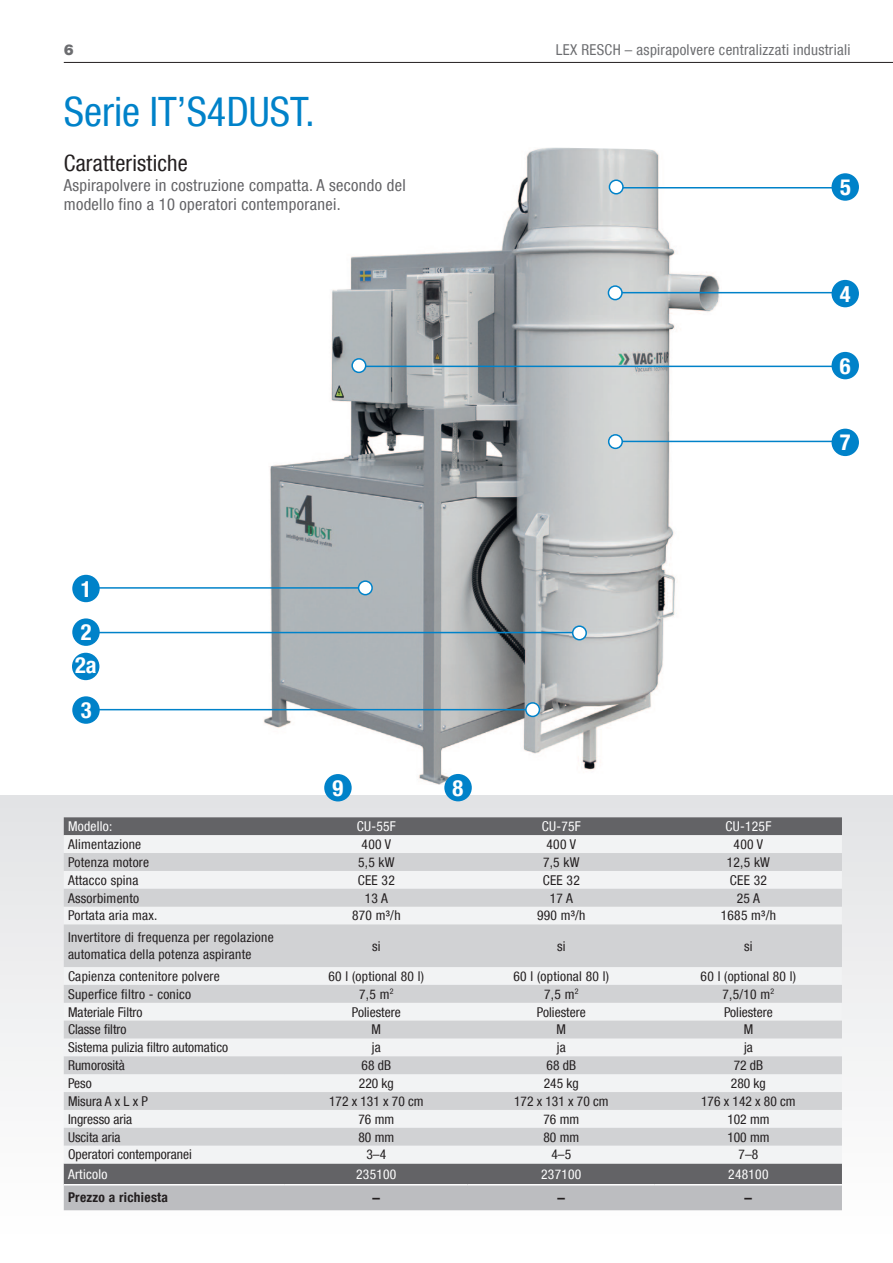
<style>
.page{position:relative;width:893px;height:1263px;background:#fff}
.page>*{position:absolute;margin:0;border:0;box-sizing:border-box;transform-origin:0 0}
.t1{font:condensed 40.5px "Helvetica Neue LT Com";color:#0082c9}
.t2{font:condensed 22.5px "Helvetica Neue LT Com";letter-spacing:.01em;color:#231f20}
.t3{font:700 condensed 22.5px/33px "Helvetica Neue LT Com";color:#fff}
.t4{font:condensed 16.5px/19.5px "Helvetica Neue LT Com";letter-spacing:.02em;color:#636366}
.t5{font:condensed 15px "Helvetica Neue LT Com";letter-spacing:.02em;color:#6c6d70}
.t6{font:700 condensed 15px "Helvetica Neue LT Com";color:#231f20}
.t7{font:900 15px "Helvetica Neue LT Com";color:#6c6d70}
.t8{font:condensed 13.5px/16.5px "Helvetica Neue LT Com";letter-spacing:.02em;color:#231f20}
.t9{font:condensed 13.5px "Helvetica Neue LT Com";color:#231f20}
.t10{font:condensed 13.5px "Helvetica Neue LT Com";letter-spacing:.02em;color:#fff}
.t11{font:700 condensed 13.5px "Helvetica Neue LT Com";letter-spacing:.02em;color:#231f20}
</style>
<div class="page">
<hr style="left:64px;top:62px;width:829px;height:1px;background:#231f20">
<div style="left:0;top:795px;width:893px;height:449px;background:linear-gradient(to bottom,#e2e3e5,#fff)"></div>
<div style="left:64px;top:817px;width:778px;height:367px;background:#636366"></div>
<div style="left:64px;top:835px;width:778px;height:328px;background:#f2f3f4"></div>
<svg style="left:64px;top:853px;width:778px;height:293px;fill:#d1d2d4"></svg>
<div style="left:64px;top:1185px;width:778px;height:25px;background:#bcbdc0"></div>
<hr style="left:64px;top:1184px;width:221px;height:1px;background:#fff">
<hr style="left:285px;top:1184px;width:183px;height:1px;background:#fff">
<hr style="left:468px;top:1184px;width:187px;height:1px;background:#fff">
<hr style="left:655px;top:1184px;width:187px;height:1px;background:#fff">
<img style="left:261px;top:147px;width:308px;height:638px">
<img style="left:569px;top:148px;width:154px;height:622px">
<hr style="left:614px;top:292px;width:232px;height:1px;background:#0082c9">
<hr style="left:615px;top:441px;width:231px;height:1px;background:#0082c9">
<hr style="left:615px;top:187px;width:231px;height:1px;background:#0082c9">
<hr style="left:358px;top:366px;width:488px;height:1px;background:#0082c9">
<div style="left:609px;top:180px;width:14px;height:14px;background:#fff;border-radius:50%"></div>
<div style="left:609px;top:179px;width:15px;height:15px;border:2px solid #0082c9;border-radius:50%"></div>
<div style="left:352px;top:359px;width:14px;height:13px;background:#fff;border-radius:50%"></div>
<div style="left:351px;top:358px;width:15px;height:15px;border:2px solid #0082c9;border-radius:50%"></div>
<div style="left:608px;top:286px;width:14px;height:14px;background:#fff;border-radius:50%"></div>
<div style="left:608px;top:285px;width:15px;height:15px;border:2px solid #0082c9;border-radius:50%"></div>
<div style="left:609px;top:435px;width:13px;height:13px;background:#fff;border-radius:50%"></div>
<div style="left:608px;top:434px;width:15px;height:15px;border:2px solid #0082c9;border-radius:50%"></div>
<div style="left:831px;top:173px;width:28px;height:28px;background:#0082c9;border-radius:50%"></div>
<div style="left:831px;top:352px;width:28px;height:27px;background:#0082c9;border-radius:50%"></div>
<div style="left:831px;top:280px;width:28px;height:27px;background:#0082c9;border-radius:50%"></div>
<div style="left:831px;top:429px;width:28px;height:27px;background:#0082c9;border-radius:50%"></div>
<div style="left:444px;top:774px;width:28px;height:27px;background:#0082c9;border-radius:50%"></div>
<div style="left:324px;top:774px;width:28px;height:27px;background:#0082c9;border-radius:50%"></div>
<hr style="left:88px;top:587px;width:277px;height:2px;background:#0082c9">
<hr style="left:86px;top:709px;width:447px;height:1px;background:#0082c9">
<hr style="left:86px;top:632px;width:493px;height:1px;background:#0082c9">
<div style="left:72px;top:575px;width:28px;height:27px;background:#0082c9;border-radius:50%"></div>
<div style="left:359px;top:581px;width:13px;height:14px;background:#fff;border-radius:50%"></div>
<div style="left:358px;top:580px;width:15px;height:15px;border:2px solid #0082c9;border-radius:50%"></div>
<div style="left:526px;top:703px;width:13px;height:13px;background:#fff;border-radius:50%"></div>
<div style="left:525px;top:702px;width:15px;height:15px;border:2px solid #0082c9;border-radius:50%"></div>
<div style="left:72px;top:696px;width:28px;height:28px;background:#0082c9;border-radius:50%"></div>
<div style="left:573px;top:626px;width:13px;height:14px;background:#fff;border-radius:50%"></div>
<div style="left:572px;top:625px;width:15px;height:15px;border:2px solid #0082c9;border-radius:50%"></div>
<div style="left:72px;top:618px;width:28px;height:28px;background:#0082c9;border-radius:50%"></div>
<div style="left:72px;top:653px;width:27px;height:27px;background:#0082c9;border-radius:50%"></div>
<p class="t7" style="left:64px;top:40px;width:12px">6</p>
<p class="t5" style="left:556px;top:41px;width:296px">LEX RESCH – aspirapolvere centralizzati industriali</p>
<h1 class="t1" style="left:64px;top:88px;width:253px">Serie IT’S4DUST.</h1>
<h2 class="t2" style="left:64px;top:150px;width:126px">Caratteristiche</h2>
<p class="t4" style="left:64px;top:175px;width:344px">Aspirapolvere in costruzione compatta. A secondo del modello fino a 10 operatori contemporanei.</p>
<h2 class="t3" style="left:840px;top:171px;width:12px">5</h2>
<h2 class="t3" style="left:840px;top:277px;width:12px">4</h2>
<h2 class="t3" style="left:840px;top:349px;width:12px">6</h2>
<h2 class="t3" style="left:840px;top:426px;width:12px">7</h2>
<h2 class="t3" style="left:81px;top:572px;width:12px">1</h2>
<h2 class="t3" style="left:75px;top:616px;width:23px">2<br>2a</h2>
<h2 class="t3" style="left:81px;top:694px;width:12px">3</h2>
<h2 class="t3" style="left:332px;top:771px;width:12px">9</h2>
<h2 class="t3" style="left:452px;top:771px;width:12px">8</h2>
<p class="t10" style="left:68px;top:818px;width:46px">Modello:</p>
<p class="t10" style="left:357px;top:818px;width:41px">CU-55F</p>
<p class="t10" style="left:542px;top:818px;width:41px">CU-75F</p>
<p class="t10" style="left:725px;top:818px;width:47px">CU-125F</p>
<p class="t8" style="left:68px;top:836px;width:75px">Alimentazione</p>
<p class="t8" style="left:362px;top:836px;width:31px">400 V</p>
<p class="t8" style="left:547px;top:836px;width:31px">400 V</p>
<p class="t8" style="left:734px;top:836px;width:31px">400 V</p>
<p class="t8" style="left:68px;top:854px;width:83px">Potenza motore</p>
<p class="t8" style="left:358px;top:854px;width:38px">5,5 kW</p>
<p class="t8" style="left:543px;top:854px;width:38px">7,5 kW</p>
<p class="t8" style="left:727px;top:854px;width:45px">12,5 kW</p>
<p class="t8" style="left:68px;top:871px;width:72px">Attacco spina</p>
<p class="t8" style="left:358px;top:871px;width:39px">CEE 32</p>
<p class="t8" style="left:543px;top:871px;width:39px">CEE 32</p>
<p class="t8" style="left:730px;top:871px;width:39px">CEE 32</p>
<p class="t8" style="left:68px;top:889px;width:73px">Assorbimento</p>
<p class="t8" style="left:365px;top:889px;width:25px">13 A</p>
<p class="t8" style="left:550px;top:889px;width:25px">17 A</p>
<p class="t8" style="left:737px;top:889px;width:25px">25 A</p>
<p class="t8" style="left:68px;top:907px;width:91px">Portata aria max.</p>
<p class="t8" style="left:352px;top:907px;width:50px">870 m³/h</p>
<p class="t8" style="left:537px;top:907px;width:50px">990 m³/h</p>
<p class="t8" style="left:721px;top:907px;width:57px">1685 m³/h</p>
<p class="t8" style="left:68px;top:929px;width:207px">Invertitore di frequenza per regolazione automatica della potenza aspirante</p>
<p class="t8" style="left:372px;top:937px;width:10px">si</p>
<p class="t8" style="left:557px;top:937px;width:10px">si</p>
<p class="t8" style="left:744px;top:937px;width:10px">si</p>
<p class="t8" style="left:68px;top:968px;width:153px">Capienza contenitore polvere</p>
<p class="t8" style="left:329px;top:968px;width:97px">60 l (optional 80 l)</p>
<p class="t8" style="left:514px;top:968px;width:97px">60 l (optional 80 l)</p>
<p class="t8" style="left:701px;top:968px;width:97px">60 l (optional 80 l)</p>
<p class="t8" style="left:68px;top:985px;width:125px">Superfice filtro - conico</p>
<p class="t8" style="left:359px;top:985px;width:36px">7,5 m<sup>2</sup></p>
<p class="t8" style="left:544px;top:985px;width:36px">7,5 m<sup>2</sup></p>
<p class="t8" style="left:722px;top:985px;width:53px">7,5/10 m<sup>2</sup></p>
<p class="t9" style="left:68px;top:1004px;width:76px">Materiale Filtro</p>
<p class="t9" style="left:352px;top:1004px;width:50px">Poliestere</p>
<p class="t9" style="left:537px;top:1004px;width:50px">Poliestere</p>
<p class="t9" style="left:724px;top:1004px;width:50px">Poliestere</p>
<p class="t9" style="left:68px;top:1022px;width:60px">Classe filtro</p>
<p class="t8" style="left:372px;top:1021px;width:11px">M</p>
<p class="t8" style="left:557px;top:1021px;width:11px">M</p>
<p class="t8" style="left:744px;top:1021px;width:11px">M</p>
<p class="t9" style="left:68px;top:1039px;width:162px">Sistema pulizia filtro automatico</p>
<p class="t8" style="left:372px;top:1039px;width:10px">ja</p>
<p class="t8" style="left:557px;top:1039px;width:10px">ja</p>
<p class="t8" style="left:744px;top:1039px;width:10px">ja</p>
<p class="t9" style="left:68px;top:1057px;width:58px">Rumorosità</p>
<p class="t8" style="left:362px;top:1057px;width:31px">68 dB</p>
<p class="t8" style="left:547px;top:1057px;width:31px">68 dB</p>
<p class="t8" style="left:734px;top:1057px;width:31px">72 dB</p>
<p class="t8" style="left:68px;top:1075px;width:25px">Peso</p>
<p class="t8" style="left:359px;top:1075px;width:36px">220 kg</p>
<p class="t8" style="left:544px;top:1075px;width:36px">245 kg</p>
<p class="t8" style="left:731px;top:1075px;width:36px">280 kg</p>
<p class="t8" style="left:68px;top:1093px;width:81px">Misura A x L x P</p>
<p class="t9" style="left:329px;top:1093px;width:96px">172 x 131 x 70 cm</p>
<p class="t9" style="left:514px;top:1093px;width:96px">172 x 131 x 70 cm</p>
<p class="t9" style="left:701px;top:1093px;width:96px">176 x 142 x 80 cm</p>
<p class="t9" style="left:68px;top:1111px;width:66px">Ingresso aria</p>
<p class="t8" style="left:358px;top:1110px;width:37px">76 mm</p>
<p class="t8" style="left:543px;top:1110px;width:37px">76 mm</p>
<p class="t8" style="left:727px;top:1110px;width:44px">102 mm</p>
<p class="t9" style="left:68px;top:1129px;width:54px">Uscita aria</p>
<p class="t8" style="left:358px;top:1128px;width:37px">80 mm</p>
<p class="t8" style="left:543px;top:1128px;width:37px">80 mm</p>
<p class="t8" style="left:727px;top:1128px;width:44px">100 mm</p>
<p class="t9" style="left:68px;top:1147px;width:125px">Operatori contemporanei</p>
<p class="t8" style="left:366px;top:1146px;width:21px">3–4</p>
<p class="t8" style="left:551px;top:1146px;width:21px">4–5</p>
<p class="t8" style="left:738px;top:1146px;width:21px">7–8</p>
<p class="t10" style="left:68px;top:1166px;width:41px">Articolo</p>
<p class="t10" style="left:356px;top:1166px;width:42px">235100</p>
<p class="t10" style="left:541px;top:1166px;width:42px">237100</p>
<p class="t10" style="left:728px;top:1166px;width:42px">248100</p>
<p class="t11" style="left:68px;top:1189px;width:102px">Prezzo a richiesta</p>
<p class="t6" style="left:373px;top:1188px;width:9px">–</p>
<p class="t6" style="left:558px;top:1188px;width:9px">–</p>
<p class="t6" style="left:745px;top:1188px;width:9px">–</p>
</div>
